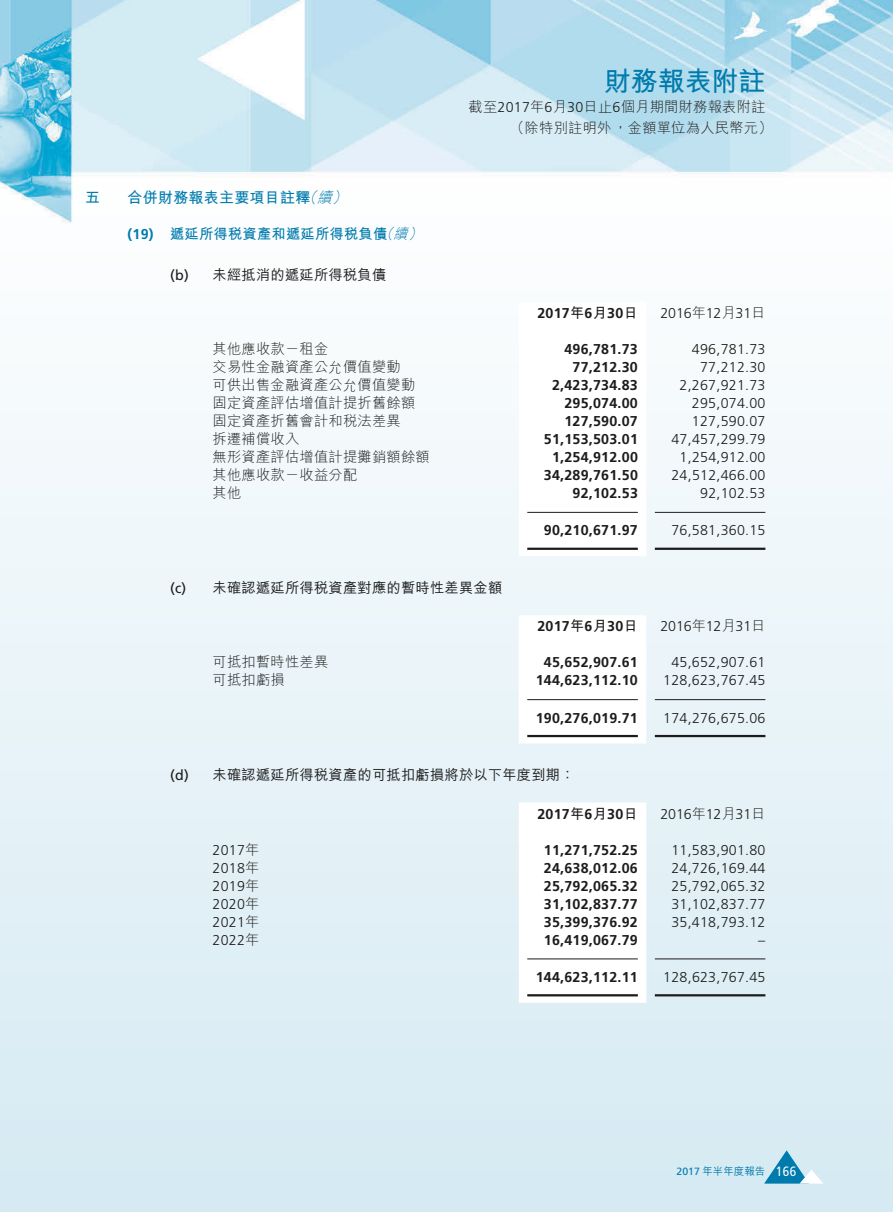
<style>
.page{position:relative;width:893px;height:1212px;background:#fff}
.page>*{position:absolute;margin:0;border:0;box-sizing:border-box;transform-origin:0 0}
.t1{font:700 27px "M Hei HK";letter-spacing:-.005em;color:#007bad}
.t2{font:700 15px "M Hei HK";letter-spacing:.015em;color:#007bad}
.t3{font:italic 300 15px "M Hei HK";color:#007bad}
.t4{font:300 14.25px "Frutiger LT Std";letter-spacing:.015em;color:#1c1c1b}
.t5{font:700 14.25px "Frutiger LT Std";letter-spacing:.015em;color:#1c1c1b}
.t6{font:300 14.25px/20.2px "M Hei HK";letter-spacing:.015em;color:#1c1c1b}
.t7{font:500 14.25px "M Hei HK";letter-spacing:.015em;color:#1c1c1b}
.t8{font:700 14.25px "M Hei HK";letter-spacing:.015em;color:#007bad}
.t9{font:14.25px "Frutiger LT Std";color:#1c1c1b}
.t10{font:700 14.25px "Frutiger LT Std";color:#007bad}
.t11{font:italic 300 14.25px "M Hei HK";color:#007bad}
.t12{font:condensed 13.5px "Frutiger LT Std";color:#fff}
.t13{font:500 10.5px "M Hei HK";color:#007bad}
.s1{font-weight:300;font-style:italic}
.s2{font-family:"Frutiger LT Std"}
.s3{font-family:"M Hei HK"}
.s4{font-family:"Frutiger LT Std";font-weight:400}
</style>
<div class="page">
<img style="left:0;top:0;width:893px;height:168px">
<div style="left:0;top:168px;width:893px;height:1044px;background:linear-gradient(to bottom,#fdfefe,#d6eaf3)"></div>
<svg style="left:764px;top:1150px;width:59px;height:33px;background:#8dc4da"></svg>
<svg style="left:519px;top:302px;width:127px;height:254px"></svg>
<hr style="left:527px;top:512px;width:111px;height:1px;background:#1c1c1b">
<hr style="left:655px;top:512px;width:110px;height:1px;background:#1c1c1b">
<hr style="left:527px;top:548px;width:111px;height:2px;background:#1c1c1b">
<hr style="left:655px;top:548px;width:110px;height:2px;background:#1c1c1b">
<svg style="left:519px;top:615px;width:127px;height:128px"></svg>
<hr style="left:527px;top:699px;width:111px;height:1px;background:#1c1c1b">
<hr style="left:655px;top:699px;width:110px;height:1px;background:#1c1c1b">
<hr style="left:527px;top:735px;width:111px;height:2px;background:#1c1c1b">
<hr style="left:655px;top:735px;width:110px;height:2px;background:#1c1c1b">
<svg style="left:519px;top:802px;width:127px;height:201px"></svg>
<hr style="left:527px;top:958px;width:111px;height:1px;background:#1c1c1b">
<hr style="left:655px;top:958px;width:110px;height:1px;background:#1c1c1b">
<hr style="left:527px;top:994px;width:111px;height:2px;background:#1c1c1b">
<hr style="left:655px;top:994px;width:110px;height:2px;background:#1c1c1b">
<p class="t2" style="left:85px;top:186px;width:16px">五</p>
<p class="t2" style="left:128px;top:186px;width:211px">合併財務報表主要項目註釋<span class="s1">續</span></p>
<p class="t3" style="left:302px;top:187px;width:21px">（</p>
<p class="t3" style="left:332px;top:187px;width:21px">(</p>
<p class="t10" style="left:128px;top:226px;width:28px">(19)</p>
<p class="t8" style="left:170px;top:224px;width:244px">遞延所得稅資產和遞延所得稅負債<span class="s1">續</span></p>
<p class="t11" style="left:379px;top:224px;width:20px">（</p>
<p class="t11" style="left:408px;top:224px;width:20px">(</p>
<p class="t9" style="left:170px;top:267px;width:20px">b( )</p>
<p class="t7" style="left:213px;top:264px;width:175px">未經抵消的遞延所得稅負債</p>
<p class="t6" style="left:213px;top:338px;width:117px">其他應收款－租金</p>
<p class="t6" style="left:213px;top:356px;width:190px">交易性金融資產公允價值變動</p>
<p class="t6" style="left:213px;top:374px;width:204px">可供出售金融資產公允價值變動</p>
<p class="t6" style="left:213px;top:392px;width:204px">固定資產評估增值計提折舊餘額</p>
<p class="t6" style="left:213px;top:410px;width:190px">固定資產折舊會計和稅法差異</p>
<p class="t6" style="left:213px;top:428px;width:88px">拆遷補償收入</p>
<p class="t6" style="left:213px;top:446px;width:219px">無形資產評估增值計提攤銷額餘額</p>
<p class="t6" style="left:213px;top:464px;width:146px">其他應收款－收益分配</p>
<p class="t6" style="left:213px;top:482px;width:30px">其他</p>
<h1 class="t1" style="left:604px;top:61px;width:163px">財務報表附註</h1>
<p class="t6" style="left:510px;top:96px;width:264px;text-indent:-42px">截至<span class="s2">2017</span>年月<span class="s2">6 30</span>日止<span class="s2">6</span>個月期間財務報表附註（除特別註明外，金額單位為人民幣元(</p>
<p class="t5" style="left:537px;top:305px;width:102px">2017<span class="s3">年月</span>6 30<span class="s3">日</span></p>
<p class="t4" style="left:660px;top:305px;width:106px">2016<span class="s3">年</span>12<span class="s3">月</span>31<span class="s3">日</span></p>
<p class="t5" style="left:564px;top:341px;width:75px">496,781.73</p>
<p class="t4" style="left:692px;top:341px;width:75px">496,781.73</p>
<p class="t5" style="left:573px;top:359px;width:67px">77,212.30</p>
<p class="t4" style="left:700px;top:359px;width:67px">77,212.30</p>
<p class="t5" style="left:552px;top:377px;width:87px">2,423,734.83</p>
<p class="t4" style="left:680px;top:377px;width:87px">2,267,921.73</p>
<p class="t5" style="left:564px;top:395px;width:75px">295,074.00</p>
<p class="t4" style="left:692px;top:395px;width:75px">295,074.00</p>
<p class="t5" style="left:564px;top:413px;width:75px">127,590.07</p>
<p class="t4" style="left:692px;top:413px;width:75px">127,590.07</p>
<p class="t5" style="left:544px;top:431px;width:96px">51,153,503.01</p>
<p class="t4" style="left:671px;top:431px;width:96px">47,457,299.79</p>
<p class="t5" style="left:552px;top:449px;width:87px">1,254,912.00</p>
<p class="t4" style="left:680px;top:449px;width:87px">1,254,912.00</p>
<p class="t5" style="left:544px;top:467px;width:96px">34,289,761.50</p>
<p class="t4" style="left:671px;top:467px;width:96px">24,512,466.00</p>
<p class="t5" style="left:573px;top:485px;width:67px">92,102.53</p>
<p class="t4" style="left:700px;top:485px;width:67px">92,102.53</p>
<p class="t5" style="left:544px;top:522px;width:96px">90,210,671.97</p>
<p class="t4" style="left:671px;top:522px;width:96px">76,581,360.15</p>
<p class="t9" style="left:170px;top:580px;width:18px">c( )</p>
<p class="t9" style="left:170px;top:767px;width:20px">d( )</p>
<p class="t7" style="left:213px;top:577px;width:291px">未確認遞延所得稅資產對應的暫時性差異金額</p>
<p class="t5" style="left:537px;top:618px;width:102px">2017<span class="s3">年月</span>6 30<span class="s3">日</span></p>
<p class="t4" style="left:660px;top:618px;width:106px">2016<span class="s3">年</span>12<span class="s3">月</span>31<span class="s3">日</span></p>
<p class="t6" style="left:213px;top:651px;width:117px">可抵扣暫時性差異</p>
<p class="t5" style="left:544px;top:654px;width:96px">45,652,907.61</p>
<p class="t4" style="left:671px;top:654px;width:96px">45,652,907.61</p>
<p class="t6" style="left:213px;top:669px;width:74px">可抵扣虧損</p>
<p class="t5" style="left:536px;top:672px;width:104px">144,623,112.10</p>
<p class="t4" style="left:663px;top:672px;width:104px">128,623,767.45</p>
<p class="t5" style="left:536px;top:709px;width:104px">190,276,019.71</p>
<p class="t4" style="left:663px;top:709px;width:104px">174,276,675.06</p>
<p class="t7" style="left:213px;top:765px;width:364px">未確認遞延所得稅資產的可抵扣虧損將於以下年度到期：</p>
<p class="t5" style="left:537px;top:805px;width:102px">2017<span class="s3">年月</span>6 30<span class="s3">日</span></p>
<p class="t4" style="left:660px;top:806px;width:106px">2016<span class="s3">年</span>12<span class="s3">月</span>31<span class="s3">日</span></p>
<p class="t4" style="left:213px;top:842px;width:48px">2017<span class="s3">年</span></p>
<p class="t5" style="left:544px;top:841px;width:96px">11,271,752.25</p>
<p class="t4" style="left:671px;top:842px;width:96px">11,583,901.80</p>
<p class="t4" style="left:213px;top:860px;width:48px">2018<span class="s3">年</span></p>
<p class="t5" style="left:544px;top:859px;width:96px">24,638,012.06</p>
<p class="t4" style="left:671px;top:860px;width:96px">24,726,169.44</p>
<p class="t4" style="left:213px;top:878px;width:48px">2019<span class="s3">年</span></p>
<p class="t5" style="left:544px;top:877px;width:96px">25,792,065.32</p>
<p class="t4" style="left:671px;top:878px;width:96px">25,792,065.32</p>
<p class="t4" style="left:213px;top:896px;width:48px">2020<span class="s3">年</span></p>
<p class="t5" style="left:544px;top:895px;width:96px">31,102,837.77</p>
<p class="t4" style="left:671px;top:896px;width:96px">31,102,837.77</p>
<p class="t4" style="left:213px;top:914px;width:48px">2021<span class="s3">年</span></p>
<p class="t5" style="left:544px;top:913px;width:96px">35,399,376.92</p>
<p class="t4" style="left:671px;top:914px;width:96px">35,418,793.12</p>
<p class="t4" style="left:213px;top:932px;width:48px">2022<span class="s3">年</span></p>
<p class="t5" style="left:544px;top:931px;width:96px">16,419,067.79</p>
<p class="t4" style="left:758px;top:932px;width:9px">–</p>
<p class="t5" style="left:536px;top:968px;width:104px">144,623,112.11</p>
<p class="t4" style="left:663px;top:969px;width:104px">128,623,767.45</p>
<p class="t13" style="left:677px;top:1164px;width:90px"><span class="s4">2017</span> 年半年度報告</p>
<p class="t12" style="left:776px;top:1163px;width:22px">166</p>
</div>
